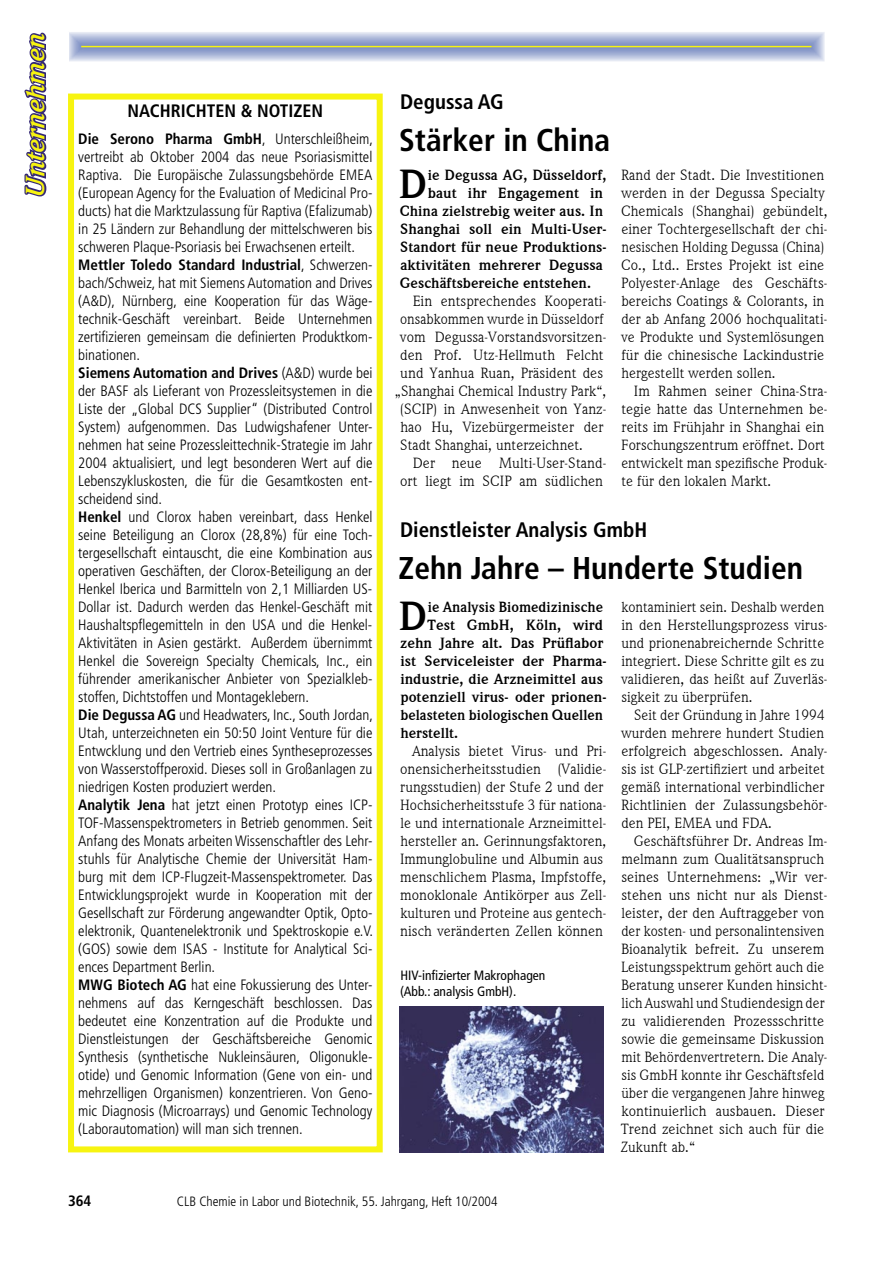
<style>
.page{position:relative;width:893px;height:1263px;background:#fff}
.page>*{position:absolute;margin:0;border:0;box-sizing:border-box;transform-origin:0 0}
.t1{font:700 41.25px "Weidemann IT Cby BT";color:#000}
.t2{font:700 condensed 31.5px "Frutiger";color:#000}
.t3{font:italic 700 27px "Weidemann IT Cby BT";letter-spacing:-.005em;color:#f7f410}
.t4{font:700 condensed 21px "Frutiger";color:#000}
.t5{font:700 condensed 18px "Frutiger";color:#000}
.t6{font:300 condensed 15px/18px "Frutiger";color:#000}
.t7{font:15px/18px "Weidemann IT Cby BT";color:#000}
.t8{font:700 15px "Weidemann IT Cby BT";color:#000}
.t9{font:700 condensed 15px "Frutiger";color:#000}
.t10{font:300 condensed 13.5px "Frutiger";color:#000}
.t11{font:condensed 13.5px/16.2px "Frutiger";color:#000}
.s1{font-weight:700}
</style>
<div class="page">
<svg style="left:69px;top:32px;width:756px;height:30px;background:#afbad6"></svg>
<hr style="left:81px;top:46px;width:730px;height:1px;background:#f7f410">
<svg style="left:24px;top:32px;width:23px;height:165px"></svg>
<div style="left:68px;top:94px;width:315px;height:1058px;border:6px solid #f7f410"></div>
<img style="left:400px;top:1007px;width:204px;height:145px">
<h3 class="t3" style="left:18px;top:197px;width:166px;rotate:-90deg">Unternehmen</h3>
<p class="t5" style="left:128px;top:100px;width:197px">NACHRICHTEN &amp; NOTIZEN</p>
<p class="t6" style="left:78px;top:130px;width:296px"><span class="s1">Die Serono Pharma GmbH</span>, Unterschleißheim, vertreibt ab Oktober 2004 das neue Psoriasismittel Raptiva. Die Europäische Zulassungsbehörde EMEA (European Agency for the Evaluation of Medicinal Pro&shy;ducts) hat die Marktzulassung für Raptiva (Efalizumab) in 25 Ländern zur Behandlung der mittelschweren bis schweren Plaque-Psoriasis bei Erwachsenen erteilt.<br><span class="s1">Mettler Toledo Standard Industrial</span>, Schwerzen&shy;bach/Schweiz, hat mit Siemens Automation and Drives (A&amp;D), Nürnberg, eine Kooperation für das Wäge&shy;technik-Geschäft vereinbart. Beide Unternehmen zertifizieren gemeinsam die definierten Produktkom&shy;binationen.<br><span class="s1">Siemens Automation and Drives</span> (A&amp;D) wurde bei der BASF als Lieferant von Prozessleitsystemen in die Liste der „Global DCS Supplier“ (Distributed Control System) aufgenommen. Das Ludwigshafener Unter&shy;nehmen hat seine Prozessleittechnik-Strategie im Jahr 2004 aktualisiert, und legt besonderen Wert auf die Lebenszykluskosten, die für die Gesamtkosten ent&shy;scheidend sind.<br><span class="s1">Henkel</span> und Clorox haben vereinbart, dass Henkel seine Beteiligung an Clorox (28,8%) für eine Toch&shy;tergesellschaft eintauscht, die eine Kombination aus operativen Geschäften, der Clorox-Beteiligung an der Henkel Iberica und Barmitteln von 2,1 Milliarden US-Dollar ist. Dadurch werden das Henkel-Geschäft mit Haushaltspflegemitteln in den USA und die Henkel-Aktivitäten in Asien gestärkt. Außerdem übernimmt Henkel die Sovereign Specialty Chemicals, Inc., ein führender amerikanischer Anbieter von Spezialkleb&shy;stoffen, Dichtstoffen und Montageklebern.<br><span class="s1">Die Degussa AG</span> und Headwaters, Inc., South Jordan, Utah, unterzeichneten ein 50:50 Joint Venture für die Entwcklung und den Vertrieb eines Syntheseprozesses von Wasserstoffperoxid. Dieses soll in Großanlagen zu niedrigen Kosten produziert werden.<br><span class="s1">Analytik Jena</span> hat jetzt einen Prototyp eines ICP-TOF-Massenspektrometers in Betrieb genommen. Seit Anfang des Monats arbeiten Wissenschaftler des Lehr&shy;stuhls für Analytische Chemie der Universität Ham&shy;burg mit dem ICP-Flugzeit-Massenspektrometer. Das Entwicklungsprojekt wurde in Kooperation mit der Gesellschaft zur Förderung angewandter Optik, Opto&shy;elektronik, Quantenelektronik und Spektroskopie e.V. (GOS) sowie dem ISAS - Institute for Analytical Sci&shy;ences Department Berlin.<br><span class="s1">MWG Biotech AG</span> hat eine Fokussierung des Unter&shy;nehmens auf das Kerngeschäft beschlossen. Das bedeutet eine Konzentration auf die Produkte und Dienstleistungen der Geschäftsbereiche Genomic Synthesis (synthetische Nukleinsäuren, Oligonukle&shy;otide) und Genomic Information (Gene von ein- und mehrzelligen Organismen) konzentrieren. Von Geno&shy;mic Diagnosis (Microarrays) und Genomic Technology (Laborautomation) will man sich trennen.</p>
<h3 class="t4" style="left:400px;top:90px;width:105px">Degussa AG</h3>
<h2 class="t2" style="left:399px;top:122px;width:213px">Stärker in China</h2>
<h1 class="t1" style="left:399px;top:158px;width:30px">D</h1>
<p class="t8" style="left:428px;top:166px;width:180px">ie Degussa AG, Düsseldorf,</p>
<p class="t7" style="left:621px;top:166px;width:208px">Rand der Stadt. Die Investitionen werden in der Degussa Specialty Chemicals (Shanghai) gebündelt, einer Tochtergesellschaft der chi&shy;nesischen Holding Degussa (China)<br>Co., Ltd.. Erstes Projekt ist eine Polyester-Anlage des Geschäfts&shy;bereichs Coatings &amp; Colorants, in der ab Anfang 2006 hochqualitati&shy;ve Produkte und Systemlösungen für die chinesische Lackindustrie hergestellt werden sollen.</p>
<p class="t7" style="left:621px;top:382px;width:208px;text-indent:13px">Im Rahmen seiner China-Stra&shy;tegie hatte das Unternehmen be&shy;reits im Frühjahr in Shanghai ein<br>Forschungszentrum eröffnet. Dort entwickelt man spezifische Produk&shy;te für den lokalen Markt.</p>
<h3 class="t4" style="left:400px;top:517px;width:249px">Dienstleister Analysis GmbH</h3>
<h2 class="t2" style="left:399px;top:549px;width:406px">Zehn Jahre – Hunderte Studien</h2>
<h1 class="t1" style="left:399px;top:590px;width:30px">D</h1>
<p class="t8" style="left:428px;top:598px;width:177px">ie Analysis Biomedizinische</p>
<p class="t8" style="left:428px;top:184px;width:177px">baut ihr Engagement in</p>
<p class="t8" style="left:400px;top:202px;width:205px">China zielstrebig weiter aus. In</p>
<p class="t8" style="left:400px;top:220px;width:208px">Shanghai soll ein Multi-User-</p>
<p class="t8" style="left:400px;top:238px;width:208px">Standort für neue Produktions-</p>
<p class="t8" style="left:400px;top:256px;width:204px">aktivitäten mehrerer Degussa</p>
<p class="t8" style="left:400px;top:274px;width:193px">Geschäftsbereiche entstehen.</p>
<p class="t7" style="left:413px;top:292px;width:195px">Ein entsprechendes Kooperati-</p>
<p class="t7" style="left:400px;top:310px;width:205px">onsabkommen wurde in Düsseldorf</p>
<p class="t7" style="left:400px;top:328px;width:208px">vom Degussa-Vorstandsvorsitzen-</p>
<p class="t7" style="left:400px;top:346px;width:205px">den Prof. Utz-Hellmuth Felcht</p>
<p class="t7" style="left:400px;top:364px;width:204px">und Yanhua Ruan, Präsident des</p>
<p class="t7" style="left:395px;top:382px;width:213px">„Shanghai Chemical Industry Park“,</p>
<p class="t7" style="left:399px;top:400px;width:208px">(SCIP) in Anwesenheit von Yanz-</p>
<p class="t7" style="left:400px;top:418px;width:205px">hao Hu, Vizebürgermeister der</p>
<p class="t7" style="left:400px;top:436px;width:184px">Stadt Shanghai, unterzeichnet.</p>
<p class="t7" style="left:413px;top:454px;width:195px">Der neue Multi-User-Stand-</p>
<p class="t7" style="left:400px;top:472px;width:204px">ort liegt im SCIP am südlichen</p>
<p class="t7" style="left:621px;top:598px;width:208px">kontaminiert sein. Deshalb werden in den Herstellungsprozess virus&shy;und prionenabreichernde Schritte integriert. Diese Schritte gilt es zu validieren, das heißt auf Zuverläs&shy;sigkeit zu überprüfen.</p>
<p class="t7" style="left:621px;top:706px;width:208px;text-indent:13px">Seit der Gründung in Jahre 1994 wurden mehrere hundert Studien erfolgreich abgeschlossen. Analy&shy;sis ist GLP-zertifiziert und arbeitet gemäß international verbindlicher Richtlinien der Zulassungsbehör&shy;den PEI, EMEA und FDA.</p>
<p class="t7" style="left:621px;top:832px;width:208px;text-indent:13px">Geschäftsführer Dr. Andreas Im&shy;melmann zum Qualitätsanspruch seines Unternehmens: „Wir ver&shy;stehen uns nicht nur als Dienst&shy;leister, der den Auftraggeber von der kosten- und personalintensiven<br>Bioanalytik befreit. Zu unserem<br>Leistungsspektrum gehört auch die<br>Beratung unserer Kunden hinsicht&shy;lich Auswahl und Studiendesign der zu validierenden Prozessschritte sowie die gemeinsame Diskussion mit Behördenvertretern. Die Analy&shy;sis GmbH konnte ihr Geschäftsfeld über die vergangenen Jahre hinweg kontinuierlich ausbauen. Dieser<br>Trend zeichnet sich auch für die<br>Zukunft ab.“</p>
<p class="t8" style="left:427px;top:616px;width:178px">Test GmbH, Köln, wird</p>
<p class="t8" style="left:400px;top:634px;width:205px">zehn Jahre alt. Das Prüflabor</p>
<p class="t8" style="left:400px;top:652px;width:208px">ist Serviceleister der Pharma-</p>
<p class="t8" style="left:400px;top:670px;width:204px">industrie, die Arzneimittel aus</p>
<p class="t8" style="left:400px;top:688px;width:208px">potenziell virus- oder prionen-</p>
<p class="t8" style="left:400px;top:706px;width:204px">belasteten biologischen Quellen</p>
<p class="t8" style="left:400px;top:724px;width:60px">herstellt.</p>
<p class="t7" style="left:400px;top:742px;width:208px;text-indent:12px">Analysis bietet Virus- und Pri&shy;onensicherheitsstudien (Validie&shy;rungsstudien) der Stufe 2 und der Hochsicherheitsstufe 3 für nationa&shy;le und internationale Arzneimittel&shy;hersteller an. Gerinnungsfaktoren, Immunglobuline und Albumin aus menschlichem Plasma, Impfstoffe, monoklonale Antikörper aus Zell&shy;kulturen und Proteine aus gentech&shy;nisch veränderten Zellen können</p>
<p class="t11" style="left:400px;top:967px;width:147px">HIV-infizierter Makrophagen (Abb.: analysis GmbH).</p>
<p class="t9" style="left:68px;top:1192px;width:25px">364</p>
<p class="t10" style="left:177px;top:1194px;width:322px">CLB Chemie in Labor und Biotechnik, 55. Jahrgang, Heft 10/2004</p>
</div>
